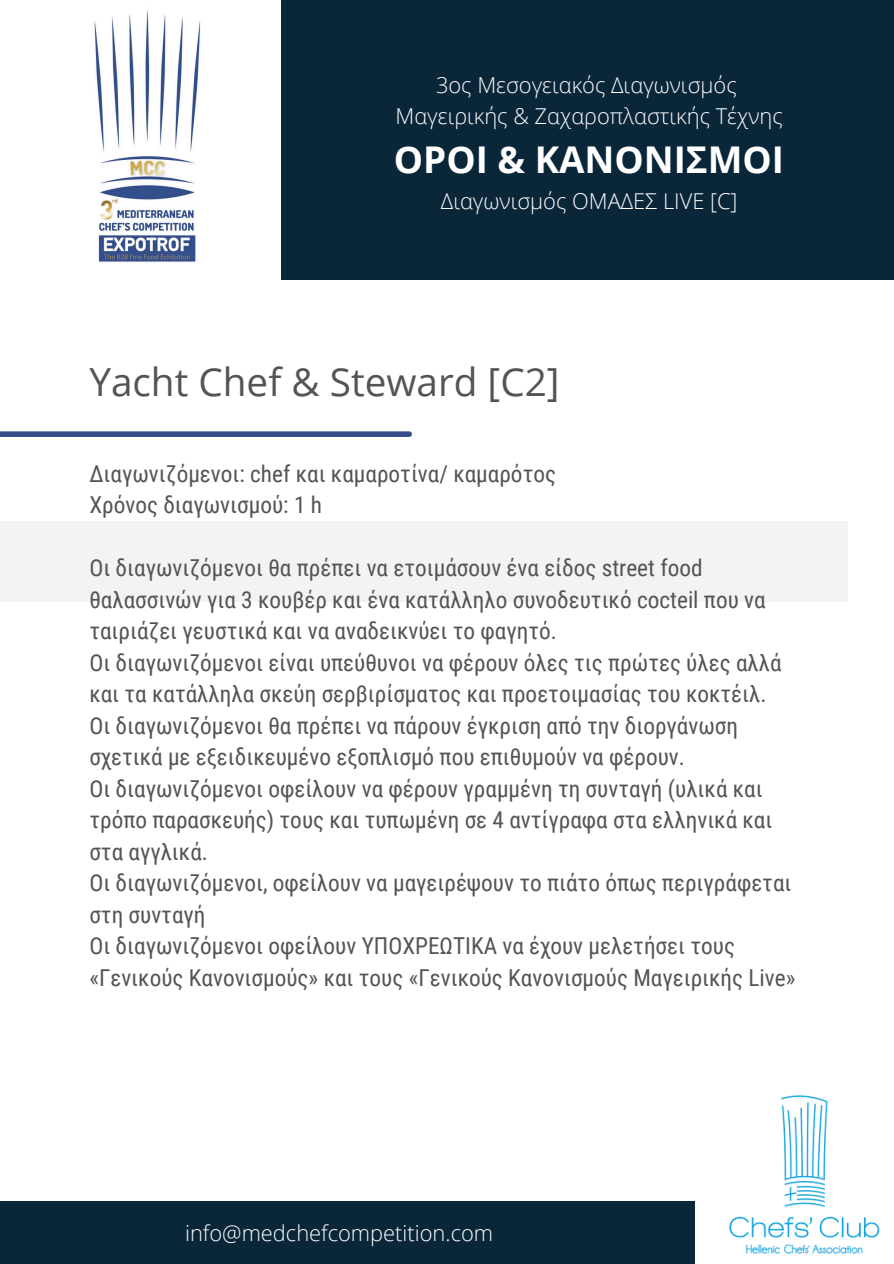
<style>
.page{position:relative;width:894px;height:1264px;background:#fff}
.page>*{position:absolute;margin:0;border:0;box-sizing:border-box;transform-origin:0 0}
.t1{font:38.7px "Open Sans";color:#545454}
.t2{font:700 36.9px "Open Sans";color:#fff}
.t3{font:23.25px/31.5px "Roboto Condensed";color:#545454}
.t4{font:300 21.9px "Open Sans";color:#fff}
</style>
<div class="page">
<div style="left:0;top:521px;width:847px;height:81px;background:#f3f3f3"></div>
<div style="left:281px;top:0;width:612px;height:279px;background:#0a2639"></div>
<div style="left:0;top:1200px;width:694px;height:63px;background:#0a2639"></div>
<div style="left:0;top:431px;width:409px;height:6px;background:#364f8a"></div>
<img style="left:94px;top:10px;width:107px;height:252px">
<img style="left:729px;top:1095px;width:151px;height:159px">
<p class="t4" style="left:436px;top:70px;width:302px">3ος Μεσογειακός Διαγωνισμός</p>
<p class="t4" style="left:395px;top:100px;width:389px">Μαγειρικής &amp; Ζαχαροπλαστικής Τέχνης</p>
<p class="t2" style="left:394px;top:134px;width:391px">ΟΡΟΙ &amp; ΚΑΝΟΝΙΣΜΟΙ</p>
<p class="t4" style="left:441px;top:185px;width:298px">Διαγωνισμός ΟΜΑΔΕΣ LIVE [C]</p>
<p class="t1" style="left:89px;top:355px;width:471px">Yacht Chef &amp; Steward [C2]</p>
<p class="t3" style="left:89px;top:458px;width:468px">Διαγωνιζόμενοι: chef και καμαροτίνα/ καμαρότος</p>
<p class="t3" style="left:89px;top:489px;width:234px">Χρόνος διαγωνισμού: 1 h</p>
<p class="t3" style="left:89px;top:552px;width:677px">Οι διαγωνιζόμενοι θα πρέπει να ετοιμάσουν ένα είδος street food θαλασσινών για 3 κουβέρ και ένα κατάλληλο συνοδευτικό cocteil που να ταιριάζει γευστικά και να αναδεικνύει το φαγητό.</p>
<h1 class="t3" style="left:89px;top:647px;width:693px">Οι διαγωνιζόμενοι είναι υπεύθυνοι να φέρουν όλες τις πρώτες ύλες αλλά και τα κατάλληλα σκεύη σερβιρίσματος και προετοιμασίας του κοκτέιλ.</h1>
<p class="t3" style="left:89px;top:710px;width:650px">Οι διαγωνιζόμενοι θα πρέπει να πάρουν έγκριση από την διοργάνωση σχετικά με εξειδικευμένο εξοπλισμό που επιθυμούν να φέρουν.</p>
<h2 class="t3" style="left:89px;top:773px;width:684px">Οι διαγωνιζόμενοι οφείλουν να φέρουν γραμμένη τη συνταγή (υλικά και τρόπο παρασκευής) τους και τυπωμένη σε 4 αντίγραφα στα ελληνικά και στα αγγλικά.</h2>
<p class="t3" style="left:89px;top:867px;width:703px">Οι διαγωνιζόμενοι, οφείλουν να μαγειρέψουν το πιάτο όπως περιγράφεται στη συνταγή</p>
<p class="t3" style="left:89px;top:930px;width:707px">Οι διαγωνιζόμενοι οφείλουν ΥΠΟΧΡΕΩΤΙΚΑ να έχουν μελετήσει τους «Γενικούς Κανονισμούς» και τους «Γενικούς Κανονισμούς Μαγειρικής Live»</p>
<p class="t4" style="left:185px;top:1217px;width:309px">info@medchefcompetition.com</p>
</div>
